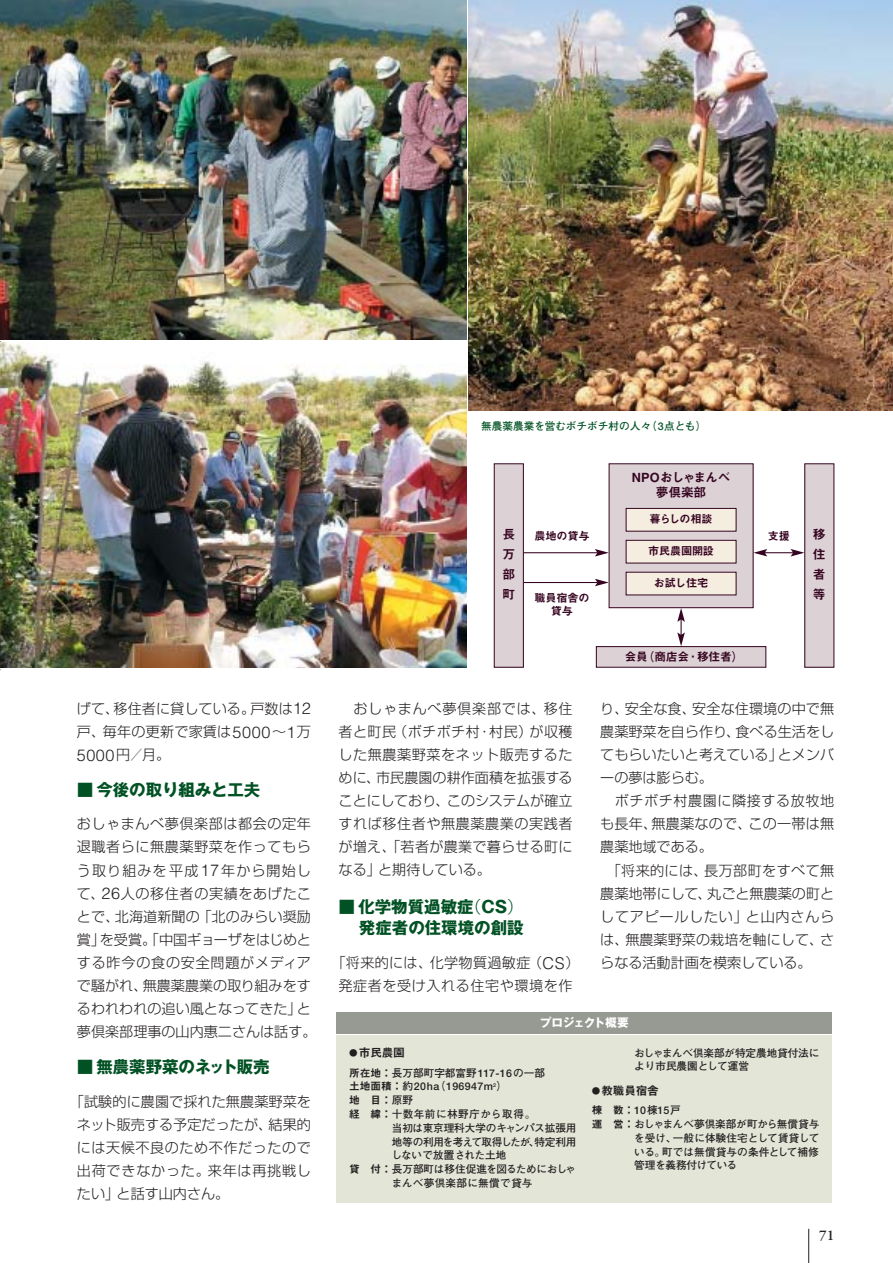
<style>
.page{position:relative;width:893px;height:1263px;background:#fff}
.page>*{position:absolute;margin:0;border:0;box-sizing:border-box;transform-origin:0 0}
.t1{font:700 16.5px/21.3px "Gothic MB101";letter-spacing:-.005em;color:#005123;text-align:right}
.t2{font:300 16.2px "Helvetica";color:#231f20}
.t3{font:600 14.85px "Adobe Garamond";color:#231f20}
.t4{font:300 14.1px/23.1px "Shin Go";letter-spacing:.015em;color:#231f20}
.t5{font:300 14.1px/23.2px "Shin Go";letter-spacing:.04em;color:#231f20;text-align:center}
.t6{font:300 14.1px "Shin Go";letter-spacing:.055em;color:#231f20}
.t7{font:12.75px/19.8px "Midashi Go MB31";letter-spacing:-.015em;color:#360420;text-align:justify}
.t8{font:11.7px "Midashi Go MB31";letter-spacing:-.025em;color:#231f20}
.t9{font:11.7px "Midashi Go MB31";letter-spacing:-.015em;color:#360420}
.t10{font:700 11.7px "Gothic MB101";color:#fff}
.t11{font:11.1px/13.4px "Midashi Go MB31";letter-spacing:-.015em;color:#360420;text-align:center}
.t12{font:700 10.65px/13.8px "Futo Go B101";letter-spacing:-.005em;color:#231f20}
.t13{font:700 10.65px "Futo Go B101";letter-spacing:-.03em;color:#231f20}
.t14{font:700 10.65px "Futo Go B101";color:#005123}
.t15{font:700 10.65px "Futo Go B101";letter-spacing:.035em;color:#231f20}
.t16{font:700 10.65px "Futo Go B101";letter-spacing:-.045em;color:#231f20}
.t17{font:700 10.65px "Futo Go B101";letter-spacing:.04em;color:#231f20}
.t18{font:700 10.65px "Futo Go B101";letter-spacing:.025em;color:#231f20}
.t19{font:10.65px "Midashi Go MB31";color:#231f20}
.s1{font-family:"Helvetica";font-size:16.2px}
.s2{font-family:"Shin Go";font-size:14.1px}
.s3{font-size:14.85px}
.s4{font-family:"Shin Go";font-weight:300}
.s5{font-size:10.65px}
.s6{font-size:8.55px}
.s7{font-family:"Midashi Go MB31";font-weight:400}
.s8{font-family:"Futo Go B101";font-weight:700}
</style>
<div class="page">
<img style="left:0;top:342px;width:466px;height:326px">
<div style="left:336px;top:1035px;width:496px;height:168px;background:#e3e5d7"></div>
<img style="left:468px;top:0;width:424px;height:410px">
<div style="left:494px;top:464px;width:29px;height:203px;background:#dcd2d5"></div>
<div style="left:494px;top:463px;width:29px;height:205px;border:1px solid #360420"></div>
<div style="left:596px;top:647px;width:169px;height:20px;background:#dcd2d5"></div>
<div style="left:596px;top:646px;width:170px;height:22px;border:1px solid #360420"></div>
<div style="left:804px;top:464px;width:29px;height:203px;background:#dcd2d5"></div>
<div style="left:609px;top:464px;width:144px;height:144px;background:#dcd2d5"></div>
<div style="left:626px;top:508px;width:110px;height:23px;background:#f6ede1"></div>
<div style="left:625px;top:508px;width:111px;height:23px;border:1px solid #360420"></div>
<div style="left:626px;top:540px;width:110px;height:23px;background:#f6ede1"></div>
<div style="left:625px;top:540px;width:111px;height:23px;border:1px solid #360420"></div>
<div style="left:626px;top:572px;width:110px;height:23px;background:#f6ede1"></div>
<hr style="left:523px;top:552px;width:74px;height:1px;background:#360420">
<svg style="left:595px;top:549px;width:13px;height:7px"></svg>
<hr style="left:523px;top:582px;width:74px;height:1px;background:#360420">
<svg style="left:595px;top:579px;width:13px;height:7px"></svg>
<svg style="left:677px;top:608px;width:7px;height:38px"></svg>
<svg style="left:753px;top:549px;width:51px;height:7px"></svg>
<img style="left:0;top:0;width:466px;height:340px">
<div style="left:336px;top:1012px;width:496px;height:21px;background:#969a92"></div>
<hr style="left:808px;top:1229px;width:1px;height:34px;background:#231f20">
<p class="t4" style="left:77px;top:699px;width:235px">げて、移住者に貸している。戸数は<span class="s1">12</span>戸、毎年の更新で家賃は<span class="s1">5000</span>～<span class="s1">1</span>万</p>
<p class="t2" style="left:77px;top:749px;width:95px">5000<span class="s2">円／月。</span></p>
<p class="t1" style="left:77px;top:781px;width:185px">■ 今後の取り組みと工夫</p>
<p class="t4" style="left:77px;top:814px;width:241px">おしゃまんべ夢倶楽部は都会の定年退職者らに無農薬野菜を作ってもらう取り組みを平成<span class="s1">17</span>年から開始して、<span class="s1">26</span>人の移住者の実績をあげたことで、北海道新聞の「北のみらい奨励賞」を受賞。「中国ギョーザをはじめとする昨今の食の安全問題がメディアで騒がれ、無農薬農業の取り組みをするわれわれの追い風となってきた」と夢倶楽部理事の山内惠二さんは話す。</p>
<p class="t1" style="left:77px;top:1058px;width:194px">■ 無農薬野菜のネ<span class="s3">ッ</span>ト販売</p>
<p class="t4" style="left:77px;top:1092px;width:235px;text-align:justify;text-indent:-7px">「試験的に農園で採れた無農薬野菜をネット販売する予定だったが、結果的には天候不良のため不作だったので出荷できなかった。来年は再挑戦したい」と話す山内さん。</p>
<p class="t14" style="left:481px;top:422px;width:226px">無農薬農業を営むボチボチ村の人々（3点とも）</p>
<p class="t7" style="left:502px;top:527px;width:14px">長万部町</p>
<p class="t11" style="left:534px;top:531px;width:57px">農地の貸与</p>
<p class="t11" style="left:534px;top:593px;width:57px">職員宿舎の貸与</p>
<p class="t7" style="left:631px;top:472px;width:100px;line-height:14.9px;text-align:center">NPOおしゃまんべ夢倶楽部</p>
<p class="t11" style="left:649px;top:514px;width:65px">暮らしの相談</p>
<p class="t11" style="left:648px;top:546px;width:68px">市民農園開設</p>
<p class="t11" style="left:654px;top:578px;width:56px">お試し住宅</p>
<p class="t9" style="left:624px;top:652px;width:120px">会員（商店会・移住者）</p>
<p class="t11" style="left:767px;top:531px;width:24px">支援</p>
<p class="t7" style="left:813px;top:527px;width:14px">移住者等</p>
<p class="t4" style="left:338px;top:699px;width:235px;text-align:justify;text-indent:15px">おしゃまんべ夢倶楽部では、移住者と町民（ボチボチ村・村民）が収穫した無農薬野菜をネット販売するために、市民農園の耕作面積を拡張することにしており、このシステムが確立すれば移住者や無農薬農業の実践者が増え、「若者が農業で暮らせる町になる」と期待している。</p>
<p class="t1" style="left:338px;top:898px;width:187px">■ 化学物質過敏症<span class="s4">（</span>CS<span class="s4">）</span>発症者の住環境の創設</p>
<p class="t5" style="left:331px;top:953px;width:249px">「将来的には、化学物質過敏症（<span class="s1">CS</span>）発症者を受け入れる住宅や環境を作</p>
<p class="t4" style="left:600px;top:699px;width:235px">り、安全な食、安全な住環境の中で無</p>
<p class="t4" style="left:600px;top:722px;width:235px">農薬野菜を自ら作り、食べる生活をし</p>
<p class="t4" style="left:600px;top:745px;width:235px">てもらいたいと考えている」とメンバ</p>
<p class="t4" style="left:600px;top:768px;width:114px">ーの夢は膨らむ。</p>
<p class="t5" style="left:615px;top:791px;width:221px">ボチボチ村農園に隣接する放牧地</p>
<p class="t4" style="left:600px;top:814px;width:235px">も長年、無農薬なので、この一帯は無</p>
<p class="t4" style="left:600px;top:838px;width:114px">農薬地域である。</p>
<p class="t4" style="left:606px;top:861px;width:229px">「将来的には、長万部町をすべて無</p>
<p class="t4" style="left:600px;top:884px;width:235px">農薬地帯にして、丸ごと無農薬の町と</p>
<p class="t6" style="left:600px;top:911px;width:235px">してアピールしたい」と山内さんら</p>
<p class="t4" style="left:600px;top:930px;width:235px">は、無農薬野菜の栽培を軸にして、さ</p>
<p class="t4" style="left:600px;top:953px;width:213px">らなる活動計画を模索している。</p>
<p class="t10" style="left:540px;top:1018px;width:90px">プロジ<span class="s5">ェ</span>クト概要</p>
<p class="t8" style="left:349px;top:1049px;width:57px"><span class="s6">●</span> 市民農園</p>
<p class="t12" style="left:349px;top:1067px;width:197px"><span class="s7">所在地</span>：長万部町字都富野117-16の一部</p>
<p class="t15" style="left:349px;top:1082px;width:159px"><span class="s7">土地面積</span>：約20ha（196947m<sup>2</sup>）</p>
<p class="t19" style="left:349px;top:1096px;width:65px">地　目<span class="s8">：原野</span></p>
<p class="t17" style="left:349px;top:1110px;width:187px"><span class="s7">経　緯</span>：十数年前に林野庁から取得。</p>
<p class="t12" style="left:392px;top:1122px;width:186px">当初は東京理科大学のキャンパス拡張用</p>
<p class="t16" style="left:392px;top:1138px;width:186px">地等の利用を考えて取得したが、特定利用</p>
<p class="t12" style="left:392px;top:1150px;width:116px">しないで放置された土地</p>
<p class="t13" style="left:349px;top:1165px;width:228px"><span class="s7">貸　付</span>：長万部町は移住促進を図るためにおしゃ</p>
<p class="t18" style="left:391px;top:1179px;width:142px">まんべ夢倶楽部に無償で貸与</p>
<p class="t12" style="left:634px;top:1047px;width:187px">おしゃまんべ倶楽部が特定農地貸付法により市民農園として運営</p>
<p class="t8" style="left:591px;top:1086px;width:69px"><span class="s6">●</span> 教職員宿舎</p>
<p class="t12" style="left:591px;top:1104px;width:90px"><span class="s7">棟　数</span>：10棟15戸</p>
<p class="t12" style="left:591px;top:1118px;width:229px"><span class="s7">運　営</span>：おしゃまんべ夢倶楽部が町から無償貸与</p>
<p class="t12" style="left:634px;top:1132px;width:187px">を受け、一般に体験住宅として賃貸して</p>
<p class="t12" style="left:634px;top:1146px;width:186px">いる。町では無償貸与の条件として補修</p>
<p class="t13" style="left:634px;top:1161px;width:104px">管理を義務付けている</p>
<p class="t3" style="left:819px;top:1229px;width:17px">71</p>
</div>
